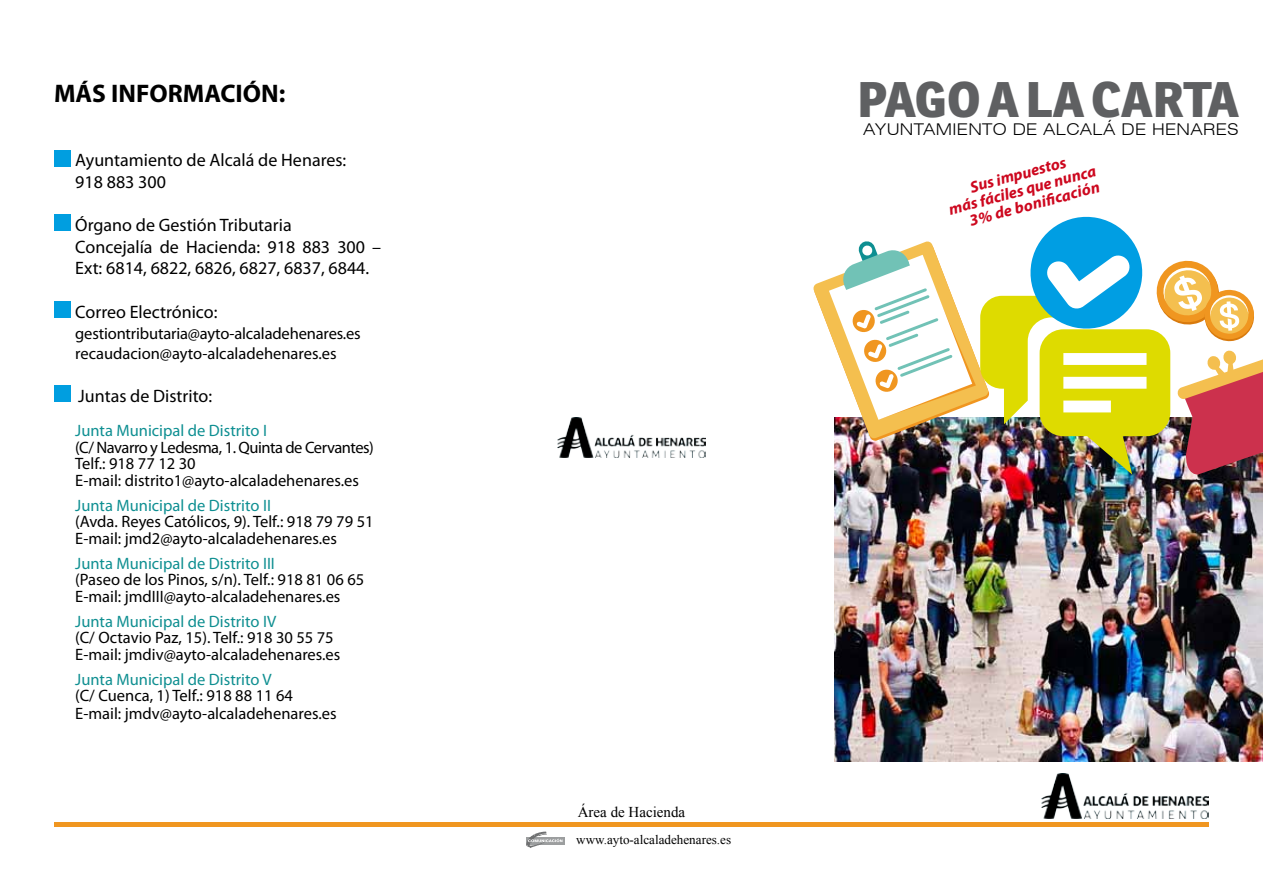
<style>
.page{position:relative;width:1263px;height:893px;background:#fff}
.page>*{position:absolute;margin:0;border:0;box-sizing:border-box;transform-origin:0 0}
.t1{font:800 48.6px "Ronnia";letter-spacing:-.005em;color:#5f6062}
.t2{font:700 25.5px "Myriad Pro";color:#000}
.t3{font:18px/21.6px "Myriad Pro";color:#000}
.t4{font:16.5px/16.5px "Myriad Pro";color:#000}
.t5{font:16.5px "Myriad Pro";color:#0f8f91}
.t6{font:16.5px "Myriad Pro";color:#0e8f92}
.t7{font:italic 700 16.2px "Myriad Pro";color:#cd071e}
.t8{font:300 expanded 16.2px "Swiss 721 BT";letter-spacing:.02em;color:#000}
.t9{font:15px "Times New Roman";color:#000}
.t10{font:13.05px "Times New Roman";color:#000}
</style>
<div class="page">
<img style="left:835px;top:475px;width:428px;height:286px">
<img style="left:813px;top:216px;width:450px;height:259px">
<hr style="left:54px;top:822px;width:1155px;height:4px;background:#f09620">
<img style="left:1041px;top:773px;width:168px;height:45px">
<svg style="left:562px;top:837px;width:2px;height:7px"></svg>
<svg style="left:526px;top:831px;width:36px;height:17px"></svg>
<img style="left:558px;top:418px;width:147px;height:39px">
<div style="left:54px;top:150px;width:17px;height:16px;background:#009ee0"></div>
<div style="left:54px;top:215px;width:17px;height:16px;background:#009ee0"></div>
<div style="left:54px;top:301px;width:17px;height:17px;background:#009ee0"></div>
<div style="left:54px;top:386px;width:17px;height:16px;background:#009ee0"></div>
<h2 class="t2" style="left:54px;top:76px;width:233px">MÁS INFORMACIÓN:</h2>
<p class="t3" style="left:75px;top:149px;width:272px">Ayuntamiento de Alcalá de Henares:<br>918 883 300</p>
<p class="t3" style="left:75px;top:214px;width:308px">Órgano de Gestión Tributaria<br>Concejalía de Hacienda: 918 883 300 –<br>Ext: 6814, 6822, 6826, 6827, 6837, 6844.</p>
<p class="t3" style="left:75px;top:300px;width:144px">Correo Electrónico:</p>
<p class="t4" style="left:75px;top:323px;width:287px;line-height:19.8px">gestiontributaria@ayto-alcaladehenares.es recaudacion@ayto-alcaladehenares.es</p>
<p class="t3" style="left:78px;top:385px;width:135px">Juntas de Distrito:</p>
<p class="t6" style="left:75px;top:420px;width:193px">Junta Municipal de Distrito I</p>
<p class="t4" style="left:75px;top:439px;width:300px">(C/ Navarro y Ledesma, 1. Quinta de Cervantes)<br>Telf.: 918 77 12 30<br>E-mail: distrito1@ayto-alcaladehenares.es</p>
<p class="t6" style="left:75px;top:495px;width:197px">Junta Municipal de Distrito II</p>
<p class="t4" style="left:75px;top:513px;width:300px">(Avda. Reyes Católicos, 9). Telf.: 918 79 79 51<br>E-mail: jmd2@ayto-alcaladehenares.es</p>
<p class="t5" style="left:75px;top:553px;width:201px">Junta Municipal de Distrito III</p>
<p class="t4" style="left:75px;top:571px;width:290px">(Paseo de los Pinos, s/n). Telf.: 918 81 06 65<br>E-mail: jmdIII@ayto-alcaladehenares.es</p>
<p class="t5" style="left:75px;top:611px;width:202px">Junta Municipal de Distrito IV</p>
<p class="t4" style="left:75px;top:629px;width:267px">(C/ Octavio Paz, 15). Telf.: 918 30 55 75<br>E-mail: jmdiv@ayto-alcaladehenares.es</p>
<p class="t5" style="left:75px;top:669px;width:198px">Junta Municipal de Distrito V</p>
<p class="t4" style="left:75px;top:686px;width:263px;line-height:18px">(C/ Cuenca, 1) Telf.: 918 88 11 64<br>E-mail: jmdv@ayto-alcaladehenares.es</p>
<h1 class="t1" style="left:857px;top:69px;width:383px">PAGO A LA CARTA</h1>
<p class="t8" style="left:863px;top:119px;width:377px">AYUNTAMIENTO DE ALCALÁ DE HENARES</p>
<p class="t7" style="left:968px;top:177px;width:100px;rotate:-15deg">Sus impuestos</p>
<p class="t7" style="left:946px;top:199px;width:153px;rotate:-15deg">más fáciles que nunca</p>
<p class="t7" style="left:967px;top:211px;width:136px;rotate:-15deg">3% de bonifi cación</p>
<p class="t9" style="left:578px;top:802px;width:109px">Área de Hacienda</p>
<p class="t10" style="left:576px;top:831px;width:156px">www.ayto-alcaladehenares.es</p>
</div>
